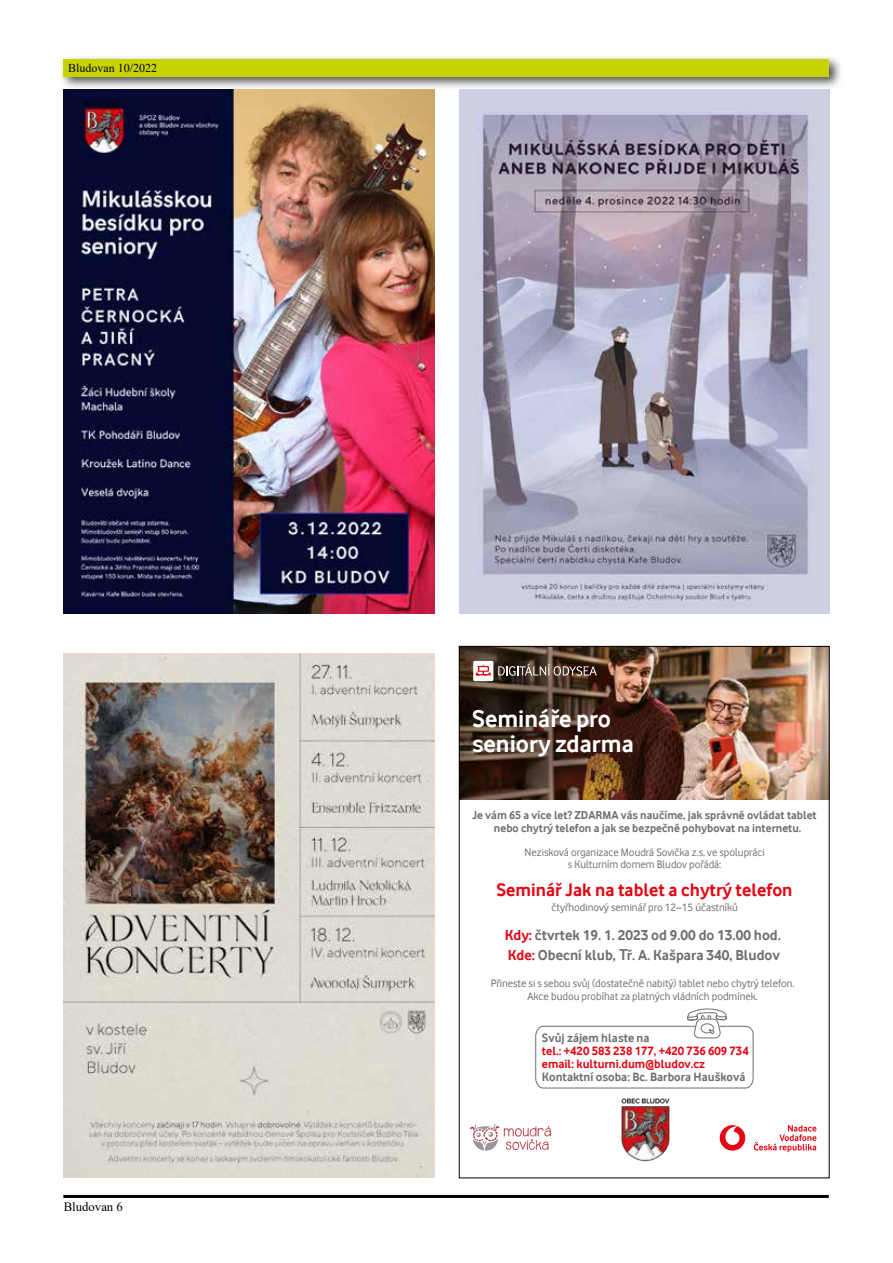
<style>
.page{position:relative;width:893px;height:1263px;background:#fff}
.page>*{position:absolute;margin:0;border:0;box-sizing:border-box;transform-origin:0 0}
.t1{font:700 24.9px/24.8px "Vodafone Rg";color:#fff}
.t2{font:700 18.6px "Vodafone Rg";color:#e30613}
.t3{font:600 16.2px "Myriad Pro";color:#706f6f}
.t4{font:700 14.85px/20.5px "Vodafone Rg";color:#706f6f}
.t5{font:12.75px "Times New Roman";color:#000}
.t6{font:700 12.45px/13px "Vodafone Rg";color:#e30613}
.t7{font:700 12.45px "Vodafone Rg";color:#706f6f}
.t8{font:12px "Times New Roman";color:#000}
.t9{font:700 11.85px/13.5px "Vodafone Rg";color:#706f6f;text-align:center}
.t10{font:11.25px/12.6px "Vodafone Rg";color:#706f6f;text-align:center}
.s1{color:#e30613}
</style>
<div class="page">
<hr style="left:63px;top:1195px;width:766px;height:3px;background:#000">
<div style="left:59px;top:54px;width:784px;height:36px;background:#000;opacity:.7"></div>
<div style="left:64px;top:59px;width:765px;height:18px;background:#c8d300"></div>
<img style="left:64px;top:89px;width:371px;height:525px">
<img style="left:459px;top:89px;width:370px;height:525px">
<img style="left:63px;top:653px;width:372px;height:525px">
<img style="left:461px;top:648px;width:367px;height:152px">
<div style="left:720px;top:1125px;width:25px;height:26px;background:#e30613;border-radius:50%"></div>
<svg style="left:725px;top:1126px;width:14px;height:19px"></svg>
<svg style="left:754px;top:1125px;width:62px;height:27px"></svg>
<svg style="left:470px;top:1124px;width:81px;height:27px"></svg>
<svg style="left:535px;top:1008px;width:219px;height:81px"></svg>
<svg style="left:473px;top:661px;width:124px;height:20px;background:#735f56"></svg>
<img style="left:621px;top:1098px;width:49px;height:64px">
<p class="t8" style="left:68px;top:59px;width:91px">Bludovan 10/2022</p>
<p class="t5" style="left:64px;top:1197px;width:61px">Bludovan 6</p>
<h1 class="t1" style="left:472px;top:706px;width:163px">Semináře pro seniory zdarma</h1>
<p class="t9" style="left:472px;top:808px;width:346px">Je vám 65 a více let? ZDARMA vás naučíme, jak správně ovládat tablet nebo chytrý telefon a jak se bezpečně pohybovat na internetu.</p>
<p class="t10" style="left:525px;top:846px;width:242px">Nezisková organizace Moudrá Sovička z.s. ve spolupráci s Kulturním domem Bludov pořádá:</p>
<p class="t10" style="left:552px;top:901px;width:188px">čtyřhodinový seminář pro 12–15 účastníků</p>
<h2 class="t2" style="left:496px;top:879px;width:298px">Seminář Jak na tablet a chytrý telefon</h2>
<h3 class="t4" style="left:505px;top:924px;width:278px"><span class="s1">Kdy:</span> čtvrtek 19. 1. 2023 od 9.00 do 13.00 hod.<br><span class="s1">Kde:</span> Obecní klub, tř. A. Kašpara 340, Bludov</h3>
<h3 class="t3" style="left:619px;top:945px;width:10px">T</h3>
<p class="t10" style="left:491px;top:977px;width:305px">Přineste si s sebou svůj (dostatečně nabitý) tablet nebo chytrý telefon.<br>Akce budou probíhat za platných vládních podmínek.</p>
<p class="t7" style="left:542px;top:1030px;width:109px">Svůj zájem hlaste na</p>
<p class="t6" style="left:542px;top:1044px;width:208px">tel.: +420 583 238 177, +420 736 609 734 email: kulturni.dum@bludov.cz</p>
<p class="t7" style="left:542px;top:1070px;width:205px">Kontaktní osoba: Bc. Barbora Haušková</p>
</div>
